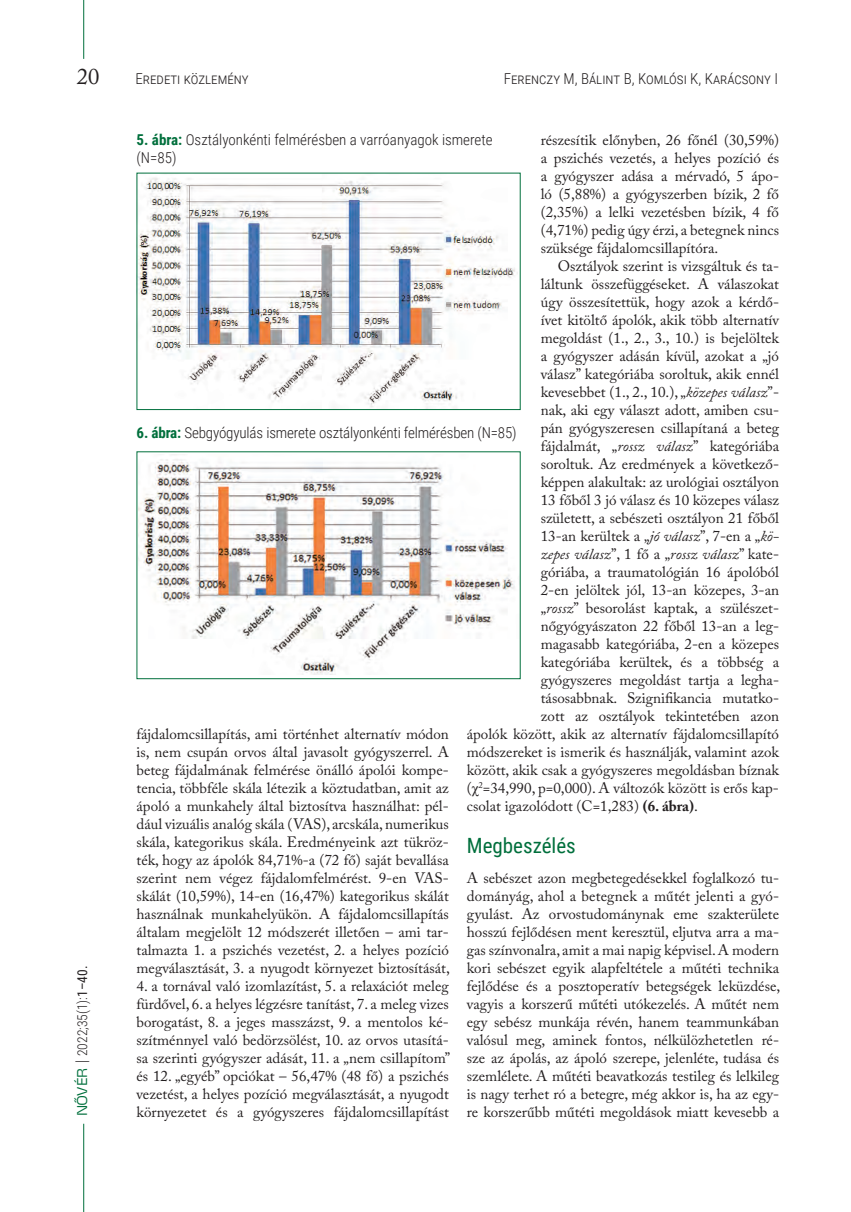
<style>
.page{position:relative;width:851px;height:1212px;background:#fff}
.page>*{position:absolute;margin:0;border:0;box-sizing:border-box;transform-origin:0 0}
.t1{font:22.5px "Adobe Caslon Pro";color:#231f20}
.t2{font:21px "Roboto Condensed";color:#006f3c}
.t3{font:15px/18px "Adobe Caslon Pro";color:#231f20;text-align:justify}
.t4{font:300 15px/18px "Roboto Condensed";letter-spacing:-.01em;color:#231f20}
.t5{font:italic 15px "Adobe Caslon Pro";color:#231f20}
.t6{font:300 13.5px "Roboto Condensed";color:#231f20}
.s1{font-family:"Max OT";color:#006f3c}
.s2{font-family:"Adobe Caslon Pro";font-weight:400}
.s3{font-weight:400}
.s4{font-weight:700;color:#006f3c}
.s5{font-style:italic}
.s6{font-style:normal}
.s7{font-family:"Times New Roman"}
.s8{font-weight:700}
</style>
<div class="page">
<hr style="left:83px;top:1123px;width:1px;height:88px;background:#006f3c">
<hr style="left:83px;top:0;width:1px;height:59px;background:#006f3c">
<img style="left:138px;top:177px;width:377px;height:231px">
<div style="left:136px;top:173px;width:384px;height:237px;border:1px solid #006f3c"></div>
<img style="left:139px;top:454px;width:376px;height:220px">
<div style="left:136px;top:451px;width:384px;height:228px;border:1px solid #006f3c"></div>
<h1 class="t1" style="left:77px;top:63px;width:24px">20</h1>
<p class="t4" style="left:135px;top:69px;width:115px">Eredeti közlemény</p>
<p class="t4" style="left:503px;top:69px;width:275px">Ferenczy M, Bálint B, Komlósi K, Karácsony I</p>
<p class="t6" style="left:73px;top:1115px;width:152px;rotate:-90deg"><span class="s1">NŐVÉR</span> <span class="s2">|</span> 2022;35(1):<span class="s3">1–40.</span></p>
<p class="t4" style="left:136px;top:130px;width:357px"><span class="s4">5. ábra:</span> Osztályonkénti felmérésben a varróanyagok ismerete (N=85)</p>
<p class="t3" style="left:540px;top:130px;width:240px">részesítik előnyben, 26 főnél (30,59%) a pszichés vezetés, a helyes pozíció és a gyógyszer adása a mérvadó, 5 ápo&shy;ló (5,88%) a gyógyszerben bízik, 2 fő (2,35%) a lelki vezetésben bízik, 4 fő (4,71%) pedig úgy érzi, a betegnek nincs szüksége fájdalomcsillapítóra.</p>
<p class="t3" style="left:557px;top:256px;width:223px">Osztályok szerint is vizsgáltuk és ta-</p>
<p class="t3" style="left:540px;top:274px;width:240px">láltunk összefüggéseket. A válaszokat</p>
<p class="t3" style="left:540px;top:292px;width:240px">úgy összesítettük, hogy azok a kérdő-</p>
<p class="t3" style="left:540px;top:310px;width:240px">ívet kitöltő ápolók, akik több alternatív</p>
<p class="t3" style="left:540px;top:328px;width:240px">megoldást (1., 2., 3., 10.) is bejelöltek</p>
<p class="t3" style="left:540px;top:346px;width:240px">a gyógyszer adásán kívül, azokat a „jó</p>
<p class="t3" style="left:540px;top:364px;width:240px">válasz” kategóriába soroltuk, akik ennél</p>
<p class="t3" style="left:540px;top:382px;width:240px">kevesebbet (1., 2., 10.), „<span class="s5">közepes válasz</span>”-</p>
<p class="t3" style="left:540px;top:400px;width:240px">nak, aki egy választ adott, amiben csu-</p>
<p class="t3" style="left:540px;top:418px;width:240px">pán gyógyszeresen csillapítaná a beteg</p>
<p class="t3" style="left:540px;top:436px;width:240px">fájdalmát, „<span class="s5">rossz válasz</span>” kategóriába</p>
<p class="t3" style="left:540px;top:454px;width:240px">soroltuk. Az eredmények a következő-</p>
<p class="t3" style="left:540px;top:472px;width:240px">képpen alakultak: az urológiai osztályon</p>
<p class="t3" style="left:540px;top:490px;width:240px">13 főből 3 jó válasz és 10 közepes válasz</p>
<p class="t3" style="left:540px;top:508px;width:240px">született, a sebészeti osztályon 21 főből</p>
<p class="t3" style="left:540px;top:526px;width:240px">13-an kerültek a „<span class="s5">jó válasz</span>”, 7-en a „<span class="s5">kö-</span></p>
<p class="t5" style="left:540px;top:544px;width:240px">zepes válasz<span class="s6">”, 1 fő a „</span>rossz válasz<span class="s6">” kate-</span></p>
<p class="t3" style="left:540px;top:562px;width:240px">góriába, a traumatológián 16 ápolóból</p>
<p class="t3" style="left:540px;top:580px;width:240px">2-en jelöltek jól, 13-an közepes, 3-an</p>
<p class="t3" style="left:540px;top:598px;width:240px">„<span class="s5">rossz</span>” besorolást kaptak, a szülészet-</p>
<p class="t3" style="left:540px;top:616px;width:240px">nőgyógyászaton 22 főből 13-an a leg-</p>
<p class="t3" style="left:540px;top:634px;width:240px">magasabb kategóriába, 2-en a közepes</p>
<p class="t3" style="left:540px;top:652px;width:240px">kategóriába kerültek, és a többség a</p>
<p class="t3" style="left:540px;top:670px;width:240px">gyógyszeres megoldást tartja a legha-</p>
<p class="t3" style="left:540px;top:688px;width:240px">tásosabbnak. Szignifikancia mutatko-</p>
<p class="t3" style="left:540px;top:706px;width:240px">zott az osztályok tekintetében azon</p>
<p class="t3" style="left:466px;top:724px;width:314px">ápolók között, akik az alternatív fájdalomcsillapító</p>
<p class="t3" style="left:466px;top:742px;width:313px">módszereket is ismerik és használják, valamint azok</p>
<p class="t3" style="left:466px;top:760px;width:314px">között, akik csak a gyógyszeres megoldásban bíznak</p>
<p class="t3" style="left:466px;top:778px;width:313px">(<span class="s7">χ</span><sup>2</sup>=34,990, p=0,000). A változók között is erős kap-</p>
<p class="t3" style="left:466px;top:796px;width:232px">csolat igazolódott (C=1,283) <span class="s8">(6. ábra)</span>.</p>
<h2 class="t2" style="left:466px;top:830px;width:110px">Megbeszélés</h2>
<p class="t3" style="left:466px;top:868px;width:315px;text-align:left">A sebészet azon megbetegedésekkel foglalkozó tu&shy;dományág, ahol a betegnek a műtét jelenti a gyó&shy;gyulást. Az orvostudománynak eme szakterülete hosszú fejlődésen ment keresztül, eljutva arra a ma&shy;gas színvonalra, amit a mai napig képvisel. A modern kori sebészet egyik alapfeltétele a műtéti technika fejlődése és a posztoperatív betegségek leküzdése, vagyis a korszerű műtéti utókezelés. A műtét nem egy sebész munkája révén, hanem teammunkában valósul meg, aminek fontos, nélkülözhetetlen ré&shy;sze az ápolás, az ápoló szerepe, jelenléte, tudása és szemlélete. A műtéti beavatkozás testileg és lelkileg is nagy terhet ró a betegre, még akkor is, ha az egy&shy;re korszerűbb műtéti megoldások miatt kevesebb a</p>
<p class="t4" style="left:136px;top:423px;width:381px"><span class="s4">6. ábra:</span> Sebgyógyulás ismerete osztályonkénti felmérésben (N=85)</p>
<p class="t3" style="left:136px;top:724px;width:315px">fájdalomcsillapítás, ami történhet alternatív módon is, nem csupán orvos által javasolt gyógyszerrel. A beteg fájdalmának felmérése önálló ápolói kompe&shy;tencia, többféle skála létezik a köztudatban, amit az ápoló a munkahely által biztosítva használhat: pél&shy;dául vizuális analóg skála (VAS), arcskála, numerikus skála, kategorikus skála. Eredményeink azt tükröz&shy;ték, hogy az ápolók 84,71%-a (72 fő) saját bevallása szerint nem végez fájdalomfelmérést. 9-en VAS&shy;skálát (10,59%), 14-en (16,47%) kategorikus skálát használnak munkahelyükön. A fájdalomcsillapítás általam megjelölt 12 módszerét illetően – ami tar&shy;talmazta 1. a pszichés vezetést, 2. a helyes pozíció megválasztását, 3. a nyugodt környezet biztosítását,</p>
<p class="t3" style="left:136px;top:976px;width:315px">4. a tornával való izomlazítást, 5. a relaxációt meleg fürdővel, 6. a helyes légzésre tanítást, 7. a meleg vizes borogatást, 8. a jeges masszázst, 9. a mentolos ké&shy;szítménnyel való bedörzsölést, 10. az orvos utasítá&shy;sa szerinti gyógyszer adását, 11. a „nem csillapítom” és 12. „egyéb” opciókat – 56,47% (48 fő) a pszichés vezetést, a helyes pozíció megválasztását, a nyugodt környezetet és a gyógyszeres fájdalomcsillapítást</p>
</div>
